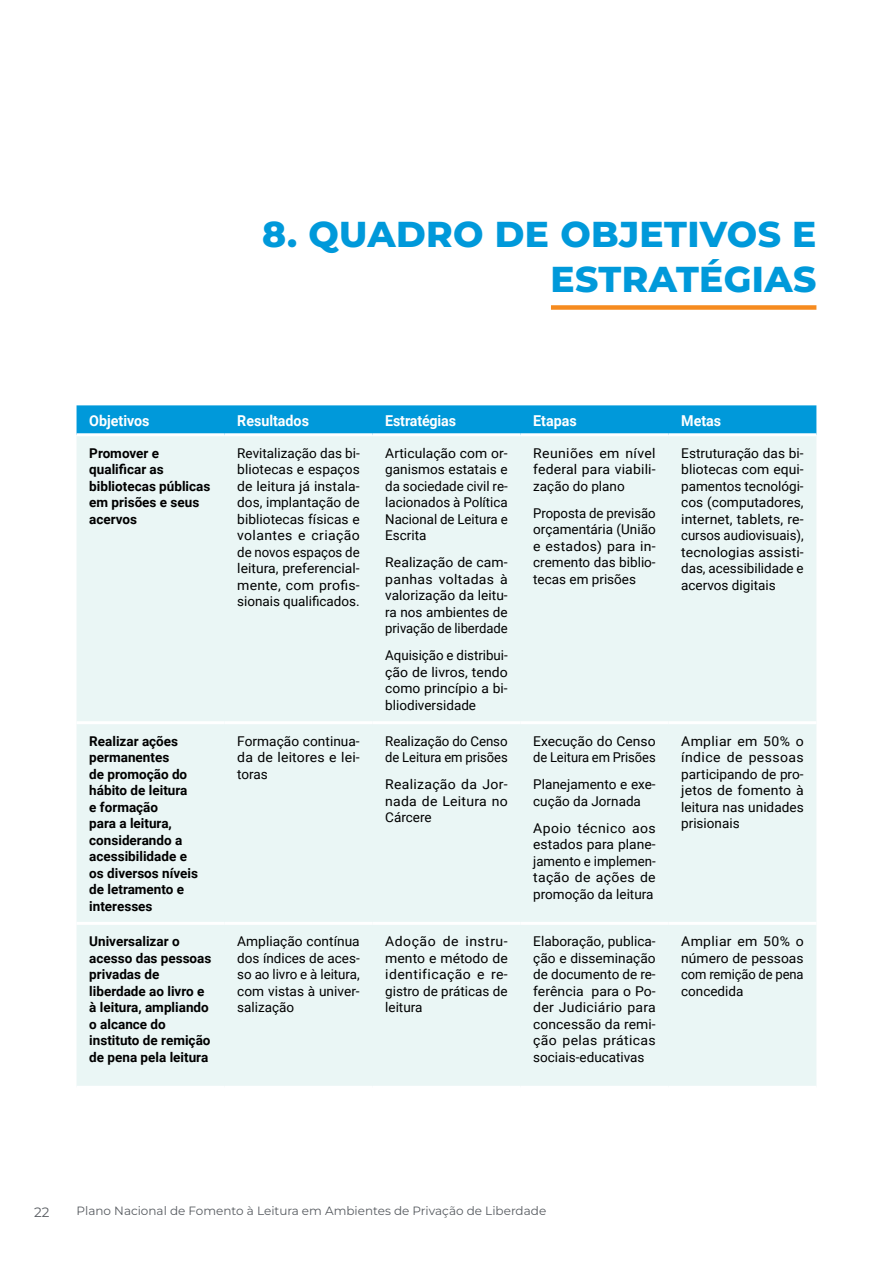
<style>
.page{position:relative;width:893px;height:1263px;background:#fff}
.page>*{position:absolute;margin:0;border:0;box-sizing:border-box;transform-origin:0 0}
.t1{font:800 36px/45px "Montserrat";letter-spacing:.01em;color:#0099da;text-align:right}
.t2{font:700 15px "Roboto";color:#fff;scale:.95 1}
.t3{font:13.5px/16.5px "Roboto";color:#000;text-align:justify}
.t4{font:13.5px/16.5px "Roboto";color:#000;text-align:justify;scale:1.04 1}
.t5{font:700 13.5px/16.5px "Roboto";color:#000}
.t6{font:13.5px "Montserrat";color:#585c61}
.t7{font:12px "Montserrat";color:#585c61}
</style>
<div class="page">
<div style="left:77px;top:405px;width:739px;height:28px;background:#0099da"></div>
<div style="left:77px;top:436px;width:739px;height:650px;background:#eaf6f5"></div>
<hr style="left:77px;top:721px;width:148px;height:3px;background:#fff">
<hr style="left:77px;top:922px;width:148px;height:3px;background:#fff">
<hr style="left:225px;top:721px;width:147px;height:3px;background:#fff">
<hr style="left:372px;top:721px;width:148px;height:3px;background:#fff">
<hr style="left:520px;top:721px;width:148px;height:3px;background:#fff">
<hr style="left:668px;top:721px;width:148px;height:3px;background:#fff">
<hr style="left:225px;top:922px;width:147px;height:3px;background:#fff">
<hr style="left:372px;top:922px;width:148px;height:3px;background:#fff">
<hr style="left:520px;top:922px;width:148px;height:3px;background:#fff">
<hr style="left:668px;top:922px;width:148px;height:3px;background:#fff">
<div style="left:551px;top:305px;width:265px;height:5px;background:#f68b1f"></div>
<h1 class="t1" style="left:262px;top:211px;width:556px">8. QUADRO DE OBJETIVOS E<br>ESTRATÉGIAS</h1>
<p class="t2" style="left:89px;top:410px;width:65px">Objetivos</p>
<p class="t2" style="left:237px;top:410px;width:77px">Resultados</p>
<p class="t2" style="left:385px;top:410px;width:76px">Estratégias</p>
<p class="t2" style="left:533px;top:410px;width:47px">Etapas</p>
<p class="t2" style="left:681px;top:410px;width:44px">Metas</p>
<p class="t5" style="left:89px;top:444px;width:123px">Promover e qualificar as bibliotecas públicas em prisões e seus acervos</p>
<p class="t3" style="left:237px;top:444px;width:124px">Revitalização das bi&shy;bliotecas e espaços de leitura já instala&shy;dos, implantação de bibliotecas físicas e volantes e criação de novos espaços de leitura, preferencial&shy;mente, com profis&shy;sionais qualificados.</p>
<p class="t3" style="left:385px;top:444px;width:124px">Articulação com or&shy;ganismos estatais e da sociedade civil re&shy;lacionados à Política Nacional de Leitura e Escrita</p>
<p class="t4" style="left:533px;top:444px;width:119px">Reuniões em nível federal para viabili&shy;zação do plano</p>
<p class="t3" style="left:533px;top:504px;width:124px">Proposta de previsão orçamentária (União e estados) para in&shy;cremento das biblio&shy;tecas em prisões</p>
<p class="t3" style="left:681px;top:444px;width:124px">Estruturação das bi&shy;bliotecas com equi&shy;pamentos tecnológi&shy;cos (computadores, internet, tablets, re&shy;cursos audiovisuais), tecnologias assisti&shy;das, acessibilidade e acervos digitais</p>
<p class="t3" style="left:385px;top:554px;width:124px">Realização de cam&shy;panhas voltadas à valorização da leitu&shy;ra nos ambientes de privação de liberdade</p>
<p class="t3" style="left:385px;top:647px;width:124px">Aquisição e distribui&shy;ção de livros, tendo como princípio a bi&shy;bliodiversidade</p>
<p class="t5" style="left:89px;top:732px;width:110px">Realizar ações permanentes<br>de promoção do hábito de leitura e formação<br>para a leitura, considerando a acessibilidade e os diversos níveis de letramento e interesses</p>
<p class="t3" style="left:237px;top:732px;width:124px">Formação continua&shy;da de leitores e lei&shy;toras</p>
<p class="t3" style="left:385px;top:732px;width:124px">Realização do Censo de Leitura em prisões</p>
<p class="t4" style="left:385px;top:776px;width:119px">Realização da Jor&shy;nada de Leitura no Cárcere</p>
<p class="t3" style="left:533px;top:732px;width:124px">Execução do Censo de Leitura em Prisões</p>
<p class="t3" style="left:533px;top:776px;width:124px">Planejamento e exe&shy;cução da Jornada</p>
<p class="t4" style="left:533px;top:819px;width:119px">Apoio técnico aos estados para plane&shy;jamento e implemen&shy;tação de ações de promoção da leitura</p>
<p class="t4" style="left:681px;top:732px;width:119px">Ampliar em 50% o índice de pessoas participando de pro&shy;jetos de fomento à leitura nas unidades prisionais</p>
<p class="t5" style="left:89px;top:933px;width:124px">Universalizar o acesso das pessoas privadas de liberdade ao livro e à leitura, ampliando o alcance do instituto de remição de pena pela leitura</p>
<p class="t3" style="left:237px;top:933px;width:124px">Ampliação contínua dos índices de aces&shy;so ao livro e à leitura, com vistas à univer&shy;salização</p>
<p class="t4" style="left:385px;top:933px;width:119px">Adoção de instru&shy;mento e método de identificação e re&shy;gistro de práticas de leitura</p>
<p class="t3" style="left:533px;top:933px;width:124px">Elaboração, publica&shy;ção e disseminação de documento de re&shy;ferência para o Po&shy;der Judiciário para concessão da remi&shy;ção pelas práticas sociais-educativas</p>
<p class="t4" style="left:681px;top:933px;width:119px">Ampliar em 50% o número de pessoas com remição de pena concedida</p>
<p class="t6" style="left:34px;top:1203px;width:17px">22</p>
<p class="t7" style="left:77px;top:1203px;width:471px">Plano Nacional de Fomento à Leitura em Ambientes de Privação de Liberdade</p>
</div>
